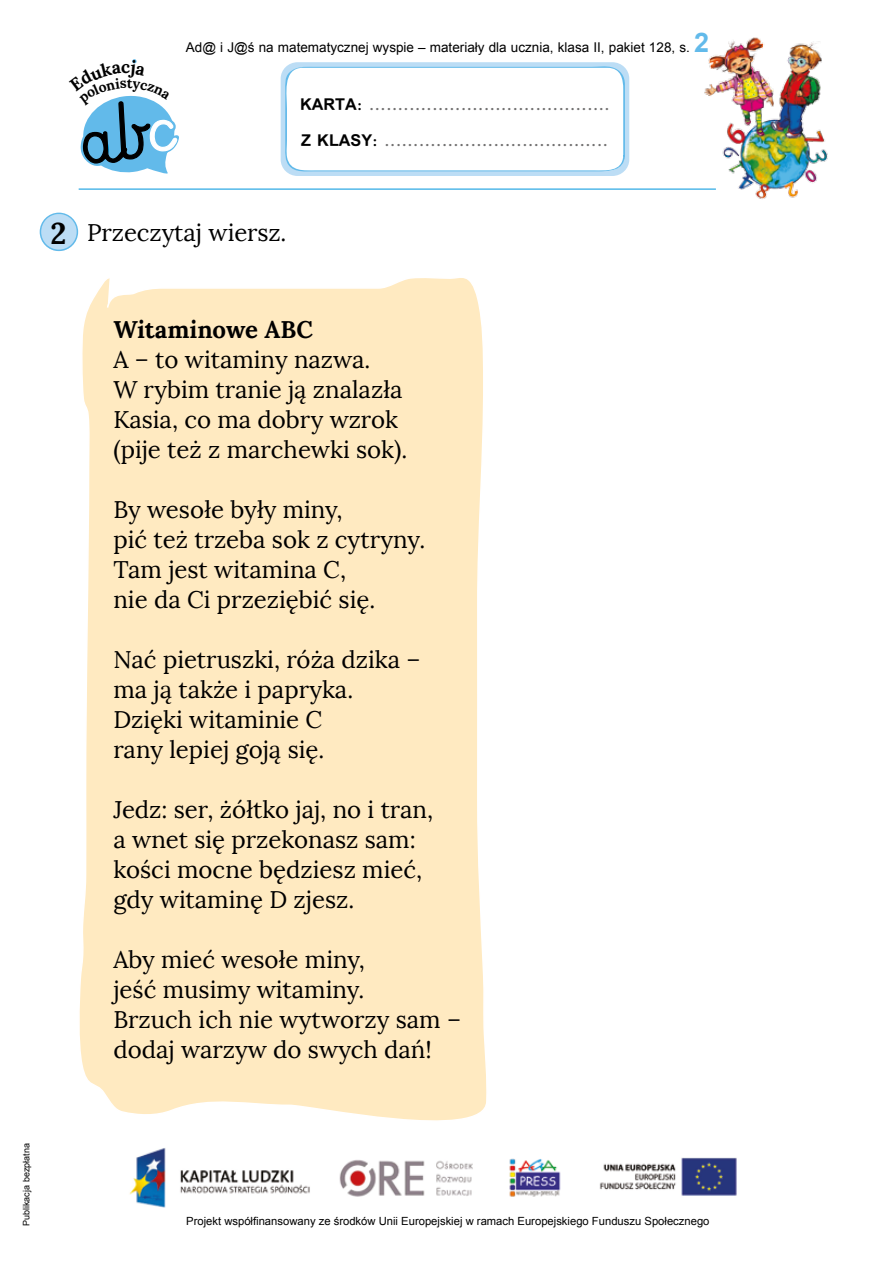
<style>
.page{position:relative;width:893px;height:1263px;background:#fff}
.page>*{position:absolute;margin:0;border:0;box-sizing:border-box;transform-origin:0 0}
.t1{font:24px/30px "Lora";color:#000}
.t2{font:700 24px "Lora";color:#000}
.t3{font:700 18px/35.2px "Simplified Arabic";color:#706f6f}
.t4{font:700 17.55px "Lora";color:#000}
.t5{font:700 13.95px "Lora";color:#000}
.t6{font:13.5px "Arial";color:#000}
.t7{font:11.25px "Arial";color:#000}
.t8{font:9px "Arial";color:#000}
.s1{font-weight:700;font-size:27px;color:#62baea}
.s2{color:#000}
.s3{font-weight:700;font-size:30px}
</style>
<div class="page">
<hr style="left:79px;top:188px;width:637px;height:2px;background:#53b9e9">
<div style="left:281px;top:62px;width:348px;height:114px;background:#bcddf5;border-radius:17px"></div>
<div style="left:489px;top:66px;width:136px;height:107px;background:#fff"></div>
<img style="left:703px;top:37px;width:125px;height:162px">
<img style="left:129px;top:1148px;width:608px;height:59px">
<svg style="left:78px;top:62px;width:411px;height:1059px;fill:#ffeac1"></svg>
<svg style="left:107px;top:557px;width:34px;height:28px"></svg>
<svg style="left:112px;top:694px;width:39px;height:34px"></svg>
<svg style="left:40px;top:213px;width:38px;height:38px"></svg>
<svg style="left:84px;top:213px;width:85px;height:43px"></svg>
<svg style="left:78px;top:59px;width:101px;height:116px"></svg>
<svg style="left:108px;top:381px;width:57px;height:25px"></svg>
<p class="t4" style="left:121px;top:56px;width:11px">c</p>
<p class="t6" style="left:186px;top:38px;width:525px">Ad@ i J@ś na matematycznej wyspie – materiały dla ucznia, klasa II, pakiet 128, s. <span class="s1">2</span></p>
<p class="t3" style="left:300px;top:87px;width:311px"><span class="s2">KARTA:</span> ..........................................<br><span class="s2">Z KLASY:</span> .......................................</p>
<p class="t1" style="left:50px;top:217px;width:238px"><span class="s3">2</span> Przeczytaj wiersz.</p>
<p class="t5" style="left:119px;top:227px;width:9px">a</p>
<p class="t2" style="left:113px;top:314px;width:201px">Witaminowe ABC</p>
<p class="t1" style="left:113px;top:344px;width:295px">A – to witaminy nazwa.<br>W rybim tranie ją znalazła<br>Kasia, co ma dobry wzrok (pije też z marchewki sok).</p>
<p class="t1" style="left:113px;top:494px;width:313px">By wesołe były miny,<br>pić też trzeba sok z cytryny.<br>Tam jest witamina C,<br>nie da Ci przeziębić się.</p>
<p class="t1" style="left:113px;top:644px;width:309px">Nać pietruszki, róża dzika – ma ją także i papryka.<br>Dzięki witaminie C<br>rany lepiej goją się.</p>
<p class="t1" style="left:113px;top:794px;width:321px">Jedz: ser, żółtko jaj, no i tran, a wnet się przekonasz sam: kości mocne będziesz mieć, gdy witaminę D zjesz.</p>
<p class="t1" style="left:113px;top:944px;width:349px">Aby mieć wesołe miny,<br>jeść musimy witaminy.<br>Brzuch ich nie wytworzy sam – dodaj warzyw do swych dań!</p>
<p class="t4" style="left:117px;top:553px;width:11px">c</p>
<p class="t8" style="left:20px;top:1226px;width:84px;rotate:-90deg">Publikacja bezpłatna</p>
<p class="t7" style="left:186px;top:1214px;width:525px">Projekt współfinansowany ze środków Unii Europejskiej w ramach Europejskiego Funduszu Społecznego</p>
</div>
